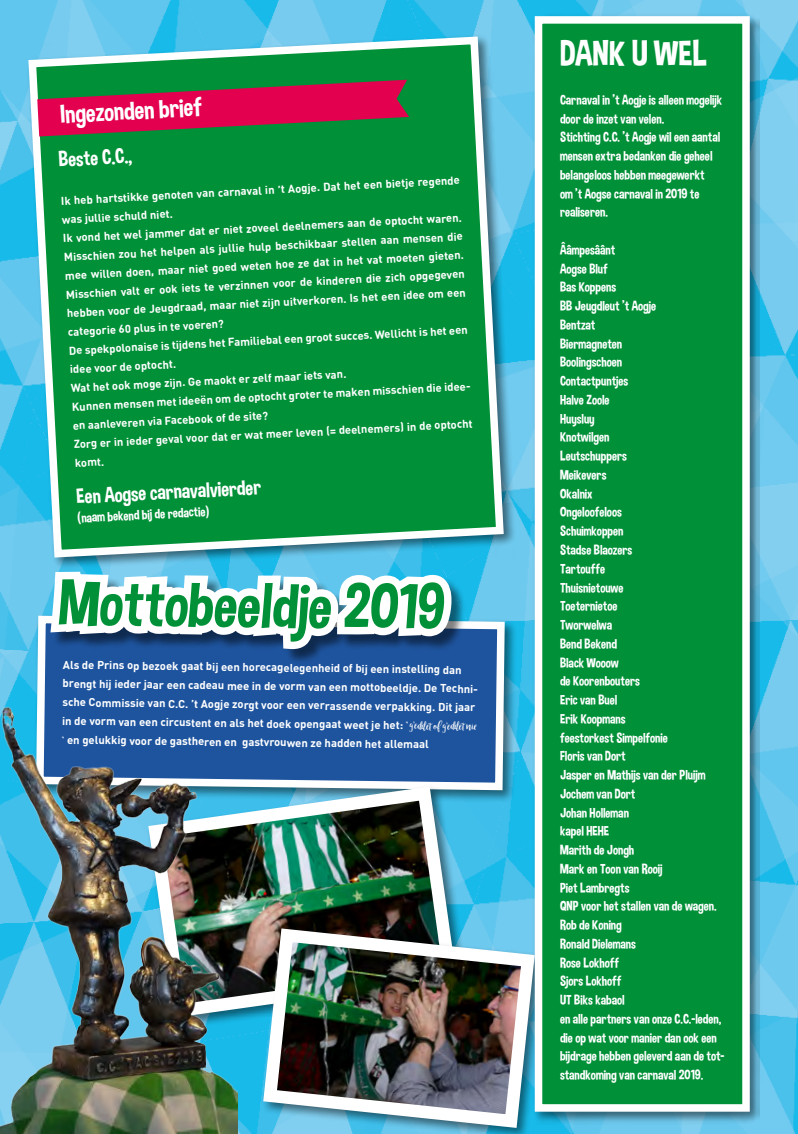
<style>
.page{position:relative;width:798px;height:1134px;background:#fff}
.page>*{position:absolute;margin:0;border:0;box-sizing:border-box;transform-origin:0 0}
.t1{font:63.75px "Dimbo";color:#009037}
.t2{font:36.25px "Dimbo";color:#fff}
.t3{font:26.25px "Dimbo";color:#fff}
.t4{font:21.25px "Dimbo";color:#fff}
.t5{font:13.75px/18.8px "Dimbo";color:#fff}
.t6{font:700 11.25px/18.8px "DIN Pro";color:#fff}
.s1{font-family:"bromello";font-weight:400}
</style>
<div class="page">
<img style="left:0;top:0;width:797px;height:1134px">
<div style="left:33px;top:613px;width:484px;height:190px;background:#000;opacity:.5"></div>
<svg style="left:32px;top:612px;width:476px;height:182px"></svg>
<svg style="left:42px;top:570px;width:358px;height:478px"></svg>
<svg style="left:400px;top:570px;width:61px;height:209px"></svg>
<div style="left:25px;top:34px;width:491px;height:536px;background:#000;opacity:.5"></div>
<svg style="left:24px;top:33px;width:483px;height:528px"></svg>
<svg style="left:37px;top:80px;width:372px;height:56px"></svg>
<img style="left:237px;top:779px;width:226px;height:246px">
<img style="left:0;top:668px;width:237px;height:466px">
<img style="left:256px;top:921px;width:285px;height:213px">
<div style="left:531px;top:13px;width:231px;height:1111px;background:#000;opacity:.5"></div>
<div style="left:538px;top:20px;width:207px;height:1088px;background:#009037"></div>
<div style="left:534px;top:16px;width:215px;height:1096px;border:8px solid #fff"></div>
<h3 class="t3" style="left:59px;top:98px;width:144px;rotate:-3deg">Ingezonden brief</h3>
<h3 class="t4" style="left:58px;top:147px;width:75px;rotate:-3deg">Beste C.C.,</h3>
<p class="t6" style="left:61px;top:191px;width:401px;rotate:-3deg">Ik heb hartstikke genoten van carnaval in ’t Aogje. Dat het een bietje regende was jullie schuld niet.<br>Ik vond het wel jammer dat er niet zoveel deelnemers aan de optocht waren.<br>Misschien zou het helpen als jullie hulp beschikbaar stellen aan mensen die mee willen doen, maar niet goed weten hoe ze dat in het vat moeten gieten.<br>Misschien valt er ook iets te verzinnen voor de kinderen die zich opgegeven hebben voor de Jeugdraad, maar niet zijn uitverkoren. Is het een idee om een categorie 60 plus in te voeren?<br>De spekpolonaise is tijdens het Familiebal een groot succes. Wellicht is het een idee voor de optocht.<br>Wat het ook moge zijn. Ge maokt er zelf maar iets van.<br>Kunnen mensen met ideeën om de optocht groter te maken misschien die idee&shy;ën aanleveren via Facebook of de site?<br>Zorg er in ieder geval voor dat er wat meer leven (= deelnemers) in de optocht komt.</p>
<h3 class="t4" style="left:76px;top:484px;width:186px;rotate:-3deg">Een Aogse carnavalvierder</h3>
<p class="t5" style="left:77px;top:508px;width:133px;rotate:-3deg">(naam bekend bij de redactie)</p>
<h1 class="t1" style="left:58px;top:563px;width:387px;rotate:1deg">Mottobeeldje 2019</h1>
<p class="t6" style="left:63px;top:654px;width:418px;rotate:1deg">Als de Prins op bezoek gaat bij een horecagelegenheid of bij een instelling dan brengt hij ieder jaar een cadeau mee in de vorm van een mottobeeldje. De Techni&shy;sche Commissie van C.C. ’t Aogje zorgt voor een verrassende verpakking. Dit jaar in de vorm van een circustent en als het doek opengaat weet je het: <span class="s1">" g'eddet of g'eddet nie "</span> en gelukkig voor de gastheren en gastvrouwen ze hadden het allemaal</p>
<h2 class="t2" style="left:559px;top:32px;width:149px">DANK U WEL</h2>
<p class="t5" style="left:559px;top:90px;width:164px">Carnaval in ’t Aogje is alleen mogelijk door de inzet van velen.<br>Stichting C.C. ’t Aogje wil een aantal mensen extra bedanken die geheel belangeloos hebben meegewerkt<br>om ’t Aogse carnaval in 2019 te realiseren.</p>
<p class="t5" style="left:559px;top:240px;width:166px">Ââmpesâânt<br>Aogse Bluf<br>Bas Koppens<br>BB Jeugdleut ’t Aogje<br>Bentzat<br>Biermagneten<br>Boolingschoen<br>Contactpuntjes<br>Halve Zoole<br>Huysluy<br>Knotwilgen<br>Leutschuppers<br>Meikevers<br>Okalnix<br>Ongeloofeloos<br>Schuimkoppen<br>Stadse Blaozers<br>Tartouffe<br>Thuisnietouwe<br>Toeternietoe<br>Tworwelwa<br>Bend Bekend<br>Black Wooow<br>de Koorenbouters<br>Eric van Buel<br>Erik Koopmans<br>feestorkest Simpelfonie<br>Floris van Dort<br>Jasper en Mathijs van der Pluijm<br>Jochem van Dort<br>Johan Holleman<br>kapel HEHE<br>Marith de Jongh<br>Mark en Toon van Rooij<br>Piet Lambregts<br>QNP voor het stallen van de wagen.<br>Rob de Koning<br>Ronald Dielemans<br>Rose Lokhoff<br>Sjors Lokhoff<br>UT Biks kabaol<br>en alle partners van onze C.C.-leden, die op wat voor manier dan ook een bijdrage hebben geleverd aan de tot&shy;standkoming van carnaval 2019.</p>
</div>
